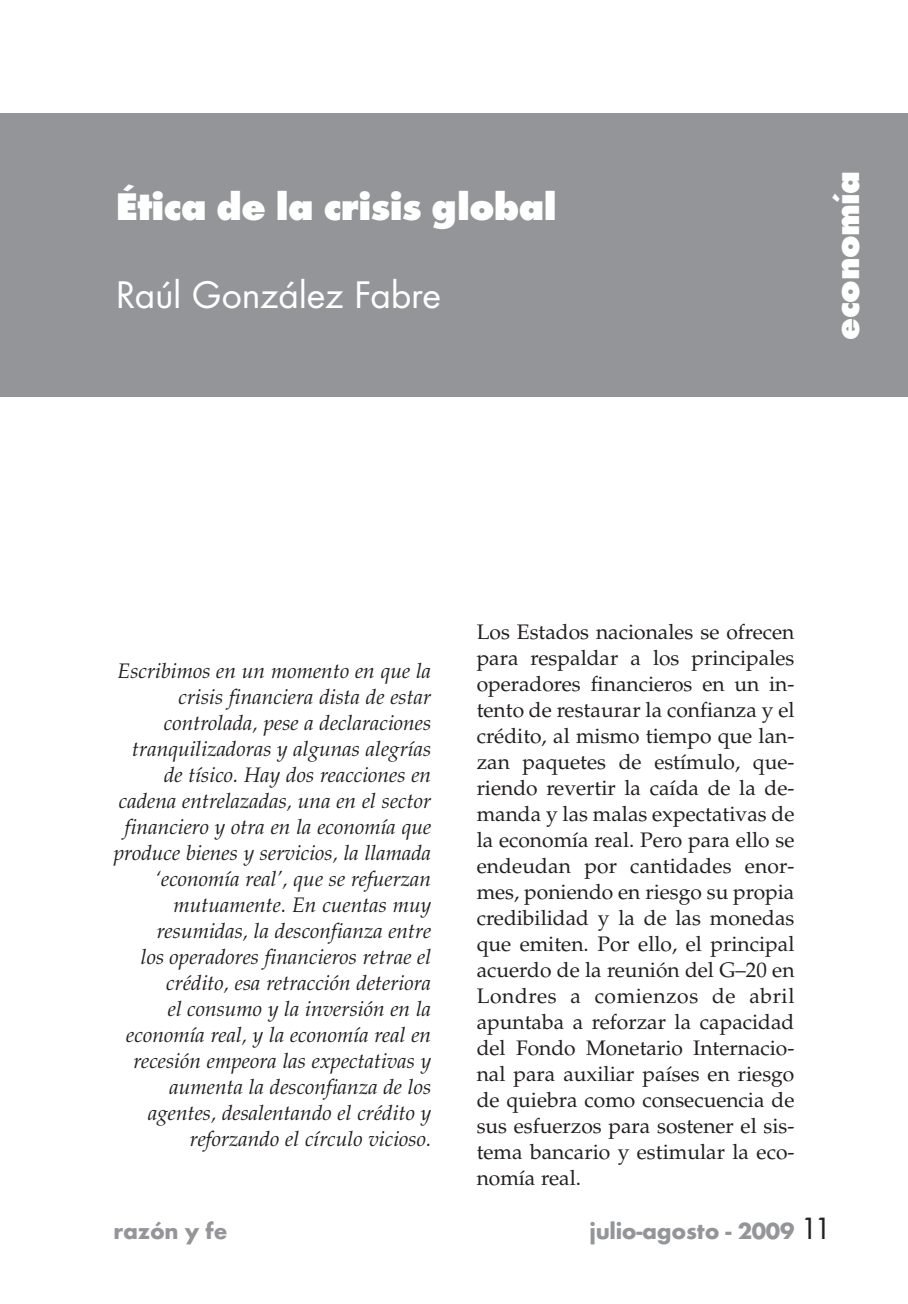
<style>
.page{position:relative;width:908px;height:1304px;background:#fff}
.page>*{position:absolute;margin:0;border:0;box-sizing:border-box;transform-origin:0 0}
.t1{font:800 40px "Futura T";letter-spacing:-.015em;color:#fff}
.t2{font:40px "Futura T";letter-spacing:-.01em;color:#fff}
.t3{font:800 36px "Futura T";letter-spacing:-.015em;color:#fff}
.t4{font:700 24px "Futura T";letter-spacing:-.01em;color:#939598}
.t5{font:21px/26px "Palatino";color:#231f20;text-align:justify}
.t6{font:italic 21px/26px "Palatino";color:#231f20;text-align:right}
.s1{font-weight:400;font-size:32px;color:#231f20}
</style>
<div class="page">
<div style="left:0;top:113px;width:907px;height:284px;background:#939598"></div>
<h1 class="t1" style="left:115px;top:191px;width:442px">Ética de la crisis global</h1>
<h1 class="t2" style="left:115px;top:278px;width:327px">Raúl González Fabre</h1>
<h2 class="t3" style="left:832px;top:340px;width:170px;rotate:-90deg">economía</h2>
<p class="t6" style="left:114px;top:660px;width:319px">Escribimos en un momento en que la crisis financiera dista de estar controlada, pese a declaraciones tranquilizadoras y algunas alegrías de tísico. Hay dos reacciones en cadena entrelazadas, una en el sector financiero y otra en la economía que produce bienes y servicios, la llamada ‘economía real’, que se refuerzan mutuamente. En cuentas muy resumidas, la desconfianza entre<br>los operadores financieros retrae el crédito, esa retracción deteriora<br>el consumo y la inversión en la economía real, y la economía real en recesión empeora las expectativas y aumenta la desconfianza de los agentes, desalentando el crédito y reforzando el círculo vicioso.</p>
<p class="t5" style="left:476px;top:621px;width:319px">Los Estados nacionales se ofrecen para respaldar a los principales operadores financieros en un in&shy;tento de restaurar la confianza y el crédito, al mismo tiempo que lan&shy;zan paquetes de estímulo, que&shy;riendo revertir la caída de la de&shy;manda y las malas expectativas de la economía real. Pero para ello se endeudan por cantidades enor&shy;mes, poniendo en riesgo su propia credibilidad y la de las monedas que emiten. Por ello, el principal acuerdo de la reunión del G–20 en Londres a comienzos de abril apuntaba a reforzar la capacidad del Fondo Monetario Internacio&shy;nal para auxiliar países en riesgo de quiebra como consecuencia de sus esfuerzos para sostener el sis&shy;tema bancario y estimular la eco&shy;nomía real.</p>
<p class="t4" style="left:113px;top:1217px;width:115px">razón y fe</p>
<p class="t4" style="left:589px;top:1217px;width:244px">julio-agosto - 2009 <span class="s1">11</span></p>
</div>
